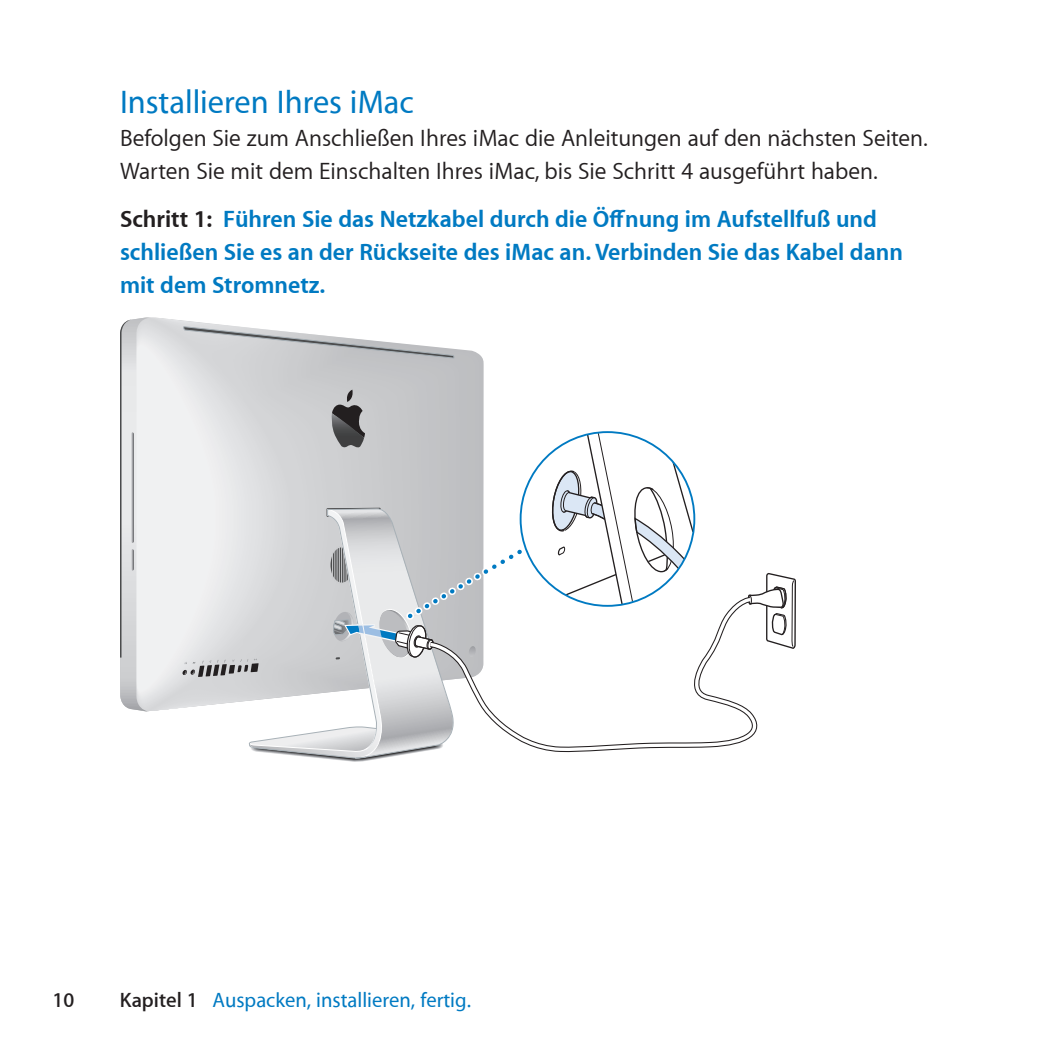
<style>
.page{position:relative;width:1063px;height:1063px;background:#fff}
.page>*{position:absolute;margin:0;border:0;box-sizing:border-box;transform-origin:0 0}
.t1{font:500 33px "Myriad Set";color:#007ac2}
.t2{font:700 24px/33px "Myriad Set";color:#007ac2}
.t3{font:24px/33px "Myriad Set Text";color:#231f20}
.t4{font:500 21px "Myriad Set";color:#007ac2}
.t5{font:600 21px "Myriad Set";color:#231f20}
.s1{color:#231f20}
.s2{font-weight:600;color:#231f20}
</style>
<div class="page">
<svg style="left:530px;top:597px;width:228px;height:156px"></svg>
<svg style="left:551px;top:431px;width:144px;height:175px"></svg>
<svg style="left:747px;top:573px;width:49px;height:75px"></svg>
<svg style="left:120px;top:317px;width:410px;height:445px"></svg>
<h1 class="t1" style="left:120px;top:82px;width:296px">Installieren Ihres iMac</h1>
<p class="t3" style="left:120px;top:121px;width:809px">Befolgen Sie zum Anschließen Ihres iMac die Anleitungen auf den nächsten Seiten.<br>Warten Sie mit dem Einschalten Ihres iMac, bis Sie Schritt 4 ausgeführt haben.</p>
<p class="t2" style="left:120px;top:202px;width:785px"><span class="s1">Schritt 1:</span> Führen Sie das Netzkabel durch die Öffnung im Aufstellfuß und schließen Sie es an der Rückseite des iMac an. Verbinden Sie das Kabel dann mit dem Stromnetz.</p>
<p class="t5" style="left:53px;top:987px;width:23px">10</p>
<p class="t4" style="left:120px;top:987px;width:353px"><span class="s2">Kapitel 1</span> Auspacken, installieren, fertig.</p>
</div>
